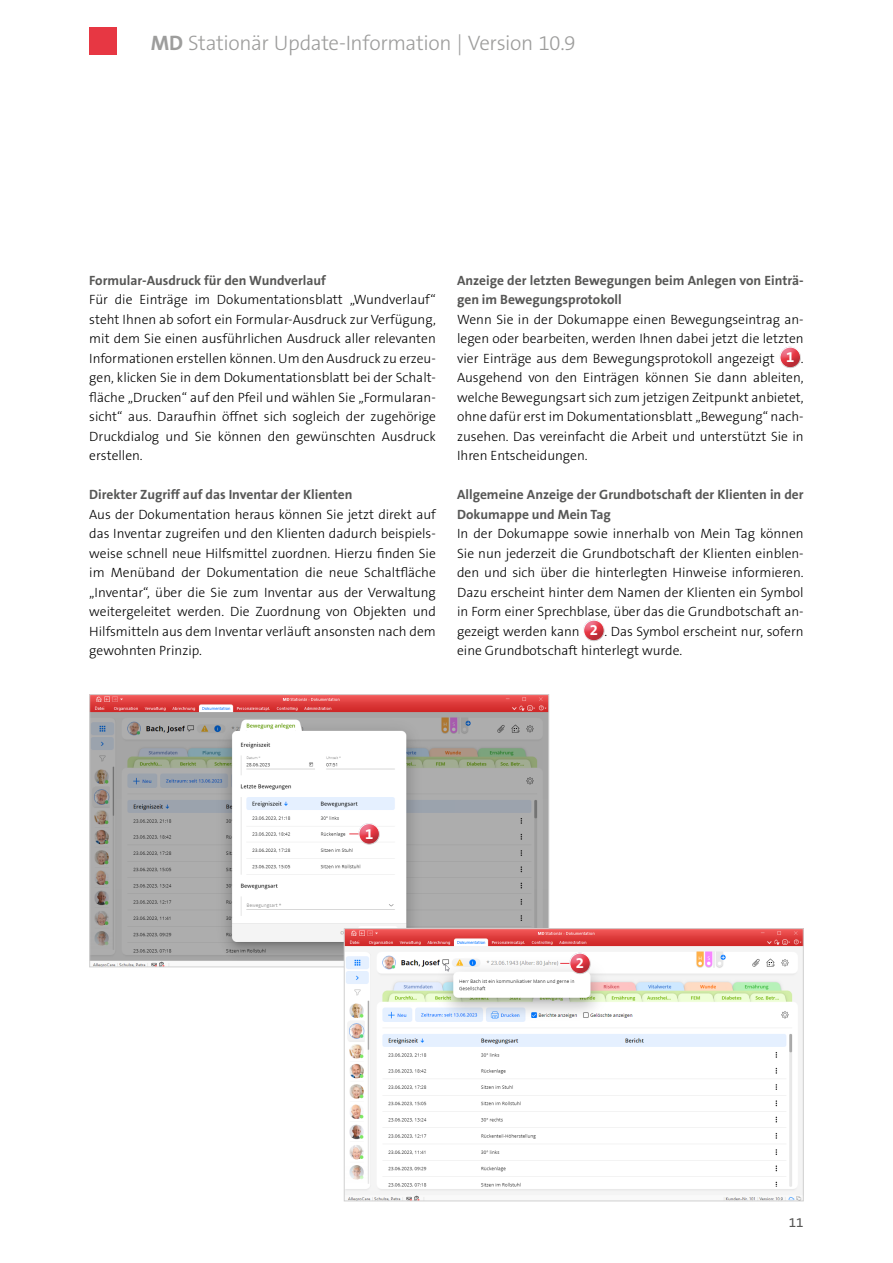
<style>
.page{position:relative;width:893px;height:1263px;background:#fff}
.page>*{position:absolute;margin:0;border:0;box-sizing:border-box;transform-origin:0 0}
.t1{font:300 21px "The Sans B3";letter-spacing:-.015em;color:#9d9d9c}
.t2{font:700 15px "The Sans B7";color:#fff}
.t3{font:300 13.5px/19.5px "The Sans B3";color:#000;text-align:justify}
.t4{font:700 13.5px/19.5px "The Sans B7";color:#575756}
.t5{font:13.5px "The Sans B5 Plain";color:#575756}
.s1{font-family:"The Sans B7";font-weight:700}
.s2{font-family:"The Sans B7";font-weight:700;font-size:15px;color:#fff}
</style>
<div class="page">
<div style="left:89px;top:28px;width:28px;height:27px;background:#e73743"></div>
<div style="left:773px;top:345px;width:38px;height:25px;background:#000;opacity:.2"></div>
<div style="left:576px;top:618px;width:39px;height:25px;background:#000;opacity:.2"></div>
<img style="left:91px;top:696px;width:456px;height:269px">
<img style="left:346px;top:930px;width:456px;height:269px">
<div style="left:344px;top:928px;width:460px;height:273px;border:1px solid #d0d0d0"></div>
<div style="left:348px;top:814px;width:39px;height:32px;background:#fff"></div>
<div style="left:352px;top:822px;width:38px;height:25px;background:#000;opacity:.2"></div>
<div style="left:559px;top:943px;width:39px;height:33px;background:#7682a5;opacity:.75"></div>
<div style="left:562px;top:951px;width:39px;height:25px;background:#000;opacity:.2"></div>
<h1 class="t1" style="left:151px;top:32px;width:426px"><span class="s1">MD</span> Stationär Update-Information | Version 10.9</h1>
<p class="t4" style="left:89px;top:271px;width:238px">Formular-Ausdruck für den Wundverlauf</p>
<p class="t3" style="left:89px;top:291px;width:348px">Für die Einträge im Dokumentationsblatt „Wundverlauf“ steht Ihnen ab sofort ein Formular-Ausdruck zur Verfügung, mit dem Sie einen ausführlichen Ausdruck aller relevanten Informationen erstellen können. Um den Ausdruck zu erzeu&shy;gen, klicken Sie in dem Dokumentationsblatt bei der Schalt&shy;fläche „Drucken“ auf den Pfeil und wählen Sie „Formularan&shy;sicht“ aus. Daraufhin öffnet sich sogleich der zugehörige Druckdialog und Sie können den gewünschten Ausdruck erstellen.</p>
<p class="t4" style="left:89px;top:486px;width:265px">Direkter Zugriff auf das Inventar der Klienten</p>
<p class="t3" style="left:89px;top:505px;width:348px">Aus der Dokumentation heraus können Sie jetzt direkt auf das Inventar zugreifen und den Klienten dadurch beispiels&shy;weise schnell neue Hilfsmittel zuordnen. Hierzu finden Sie im Menüband der Dokumentation die neue Schaltfläche „Inventar“, über die Sie zum Inventar aus der Verwaltung weitergeleitet werden. Die Zuordnung von Objekten und Hilfsmitteln aus dem Inventar verläuft ansonsten nach dem gewohnten Prinzip.</p>
<p class="t4" style="left:457px;top:271px;width:348px">Anzeige der letzten Bewegungen beim Anlegen von Einträ&shy;gen im Bewegungsprotokoll</p>
<p class="t3" style="left:457px;top:310px;width:348px">Wenn Sie in der Dokumappe einen Bewegungseintrag an&shy;legen oder bearbeiten, werden Ihnen dabei jetzt die letzten vier Einträge aus dem Bewegungsprotokoll angezeigt <span class="s2">1</span> .<br>Ausgehend von den Einträgen können Sie dann ableiten, welche Bewegungsart sich zum jetzigen Zeitpunkt anbietet, ohne dafür erst im Dokumentationsblatt „Bewegung“ nach&shy;zusehen. Das vereinfacht die Arbeit und unterstützt Sie in Ihren Entscheidungen.</p>
<p class="t4" style="left:457px;top:486px;width:348px">Allgemeine Anzeige der Grundbotschaft der Klienten in der<br>Dokumappe und Mein Tag</p>
<p class="t3" style="left:457px;top:525px;width:348px">In der Dokumappe sowie innerhalb von Mein Tag können Sie nun jederzeit die Grundbotschaft der Klienten einblen&shy;den und sich über die hinterlegten Hinweise informieren.<br>Dazu erscheint hinter dem Namen der Klienten ein Symbol in Form einer Sprechblase, über das die Grundbotschaft an&shy;gezeigt werden kann <span class="s2">2</span> . Das Symbol erscheint nur, sofern eine Grundbotschaft hinterlegt wurde.</p>
<p class="t2" style="left:365px;top:826px;width:10px">1</p>
<p class="t2" style="left:576px;top:955px;width:10px">2</p>
<p class="t5" style="left:789px;top:1215px;width:16px">11</p>
</div>
